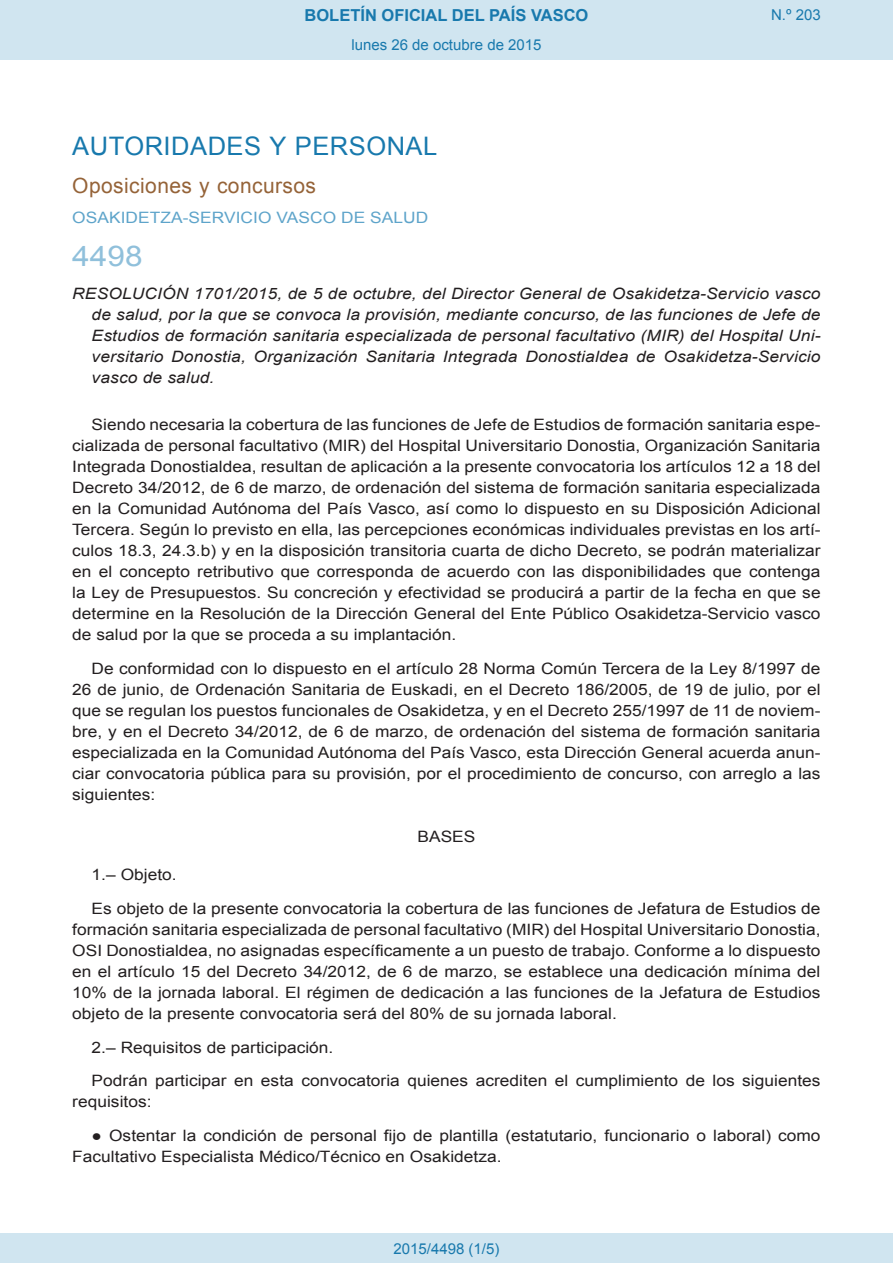
<style>
.page{position:relative;width:893px;height:1263px;background:#fff}
.page>*{position:absolute;margin:0;border:0;box-sizing:border-box;transform-origin:0 0}
.BOPVOrden{font:28.5px "Arial";color:#90c0db;scale:1.11 1}
.BOPVSeccion{font:25.5px "Arial";letter-spacing:.02em;color:#1879ad}
.BOPVSubseccion{font:21px "Arial";letter-spacing:.02em;color:#956338}
.t1{font:700 16.5px "Arial";color:#1879ad}
.BOPVDetalle{font:15.6px/21px "Arial";color:#231f20;text-align:justify;scale:1.11 1}
.BOPVTitulo{font:italic 15.6px/21px "Arial";letter-spacing:.01em;color:#231f20;text-align:justify;scale:1.11 1}
.BOPVOrganismo{font:15.6px "Arial";letter-spacing:.005em;color:#5ea4ca;scale:1.11 1}
.BOPVClave{font:15.6px "Arial";color:#231f20;scale:1.11 1}
.Paginacion_Centro{font:15px "Arial";color:#1879ad}
</style>
<div class="page">
<div style="left:0;top:0;width:893px;height:60px;background:#d0e5f0"></div>
<div style="left:0;top:1233px;width:893px;height:30px;background:#d0e5f0"></div>
<p class="t1" style="left:305px;top:4px;width:285px">BOLETÍN OFICIAL DEL PAÍS VASCO</p>
<p class="Paginacion_Centro" style="left:351px;top:35px;width:192px">lunes 26 de octubre de 2015</p>
<p class="Paginacion_Centro" style="left:771px;top:5px;width:51px">N.º 203</p>
<p class="BOPVSeccion" style="left:72px;top:129px;width:367px">AUTORIDADES Y PERSONAL</p>
<p class="BOPVSubseccion" style="left:72px;top:171px;width:245px">Oposiciones y concursos</p>
<p class="BOPVOrganismo" style="left:72px;top:207px;width:322px">OSAKIDETZA-SERVICIO VASCO DE SALUD</p>
<p class="BOPVOrden" style="left:72px;top:237px;width:65px">4498</p>
<p class="BOPVTitulo" style="left:92px;top:284px;width:658px;text-indent:-19px">RESOLUCIÓN 1701/2015, de 5 de octubre, del Director General de Osakidetza-Servicio vasco de salud, por la que se convoca la provisión, mediante concurso, de las funciones de Jefe de Estudios de formación sanitaria especializada de personal facultativo (MIR) del Hospital Uni&shy;versitario Donostia, Organización Sanitaria Integrada Donostialdea de Osakidetza-Servicio vasco de salud.</p>
<p class="BOPVDetalle" style="left:72px;top:414px;width:676px;text-indent:19px">Siendo necesaria la cobertura de las funciones de Jefe de Estudios de formación sanitaria espe&shy;cializada de personal facultativo (MIR) del Hospital Universitario Donostia, Organización Sanitaria Integrada Donostialdea, resultan de aplicación a la presente convocatoria los artículos 12 a 18 del Decreto 34/2012, de 6 de marzo, de ordenación del sistema de formación sanitaria especializada en la Comunidad Autónoma del País Vasco, así como lo dispuesto en su Disposición Adicional Tercera. Según lo previsto en ella, las percepciones económicas individuales previstas en los artí&shy;culos 18.3, 24.3.b) y en la disposición transitoria cuarta de dicho Decreto, se podrán materializar en el concepto retributivo que corresponda de acuerdo con las disponibilidades que contenga la Ley de Presupuestos. Su concreción y efectividad se producirá a partir de la fecha en que se determine en la Resolución de la Dirección General del Ente Público Osakidetza-Servicio vasco de salud por la que se proceda a su implantación.</p>
<p class="BOPVDetalle" style="left:72px;top:658px;width:676px;text-indent:19px">De conformidad con lo dispuesto en el artículo 28 Norma Común Tercera de la Ley 8/1997 de 26 de junio, de Ordenación Sanitaria de Euskadi, en el Decreto 186/2005, de 19 de julio, por el que se regulan los puestos funcionales de Osakidetza, y en el Decreto 255/1997 de 11 de noviem&shy;bre, y en el Decreto 34/2012, de 6 de marzo, de ordenación del sistema de formación sanitaria especializada en la Comunidad Autónoma del País Vasco, esta Dirección General acuerda anun&shy;ciar convocatoria pública para su provisión, por el procedimiento de concurso, con arreglo a las siguientes:</p>
<p class="BOPVClave" style="left:417px;top:826px;width:54px">BASES</p>
<p class="BOPVDetalle" style="left:92px;top:864px;width:78px">1.– Objeto.</p>
<p class="BOPVDetalle" style="left:72px;top:898px;width:676px;text-indent:19px">Es objeto de la presente convocatoria la cobertura de las funciones de Jefatura de Estudios de formación sanitaria especializada de personal facultativo (MIR) del Hospital Universitario Donostia, OSI Donostialdea, no asignadas específicamente a un puesto de trabajo. Conforme a lo dispuesto en el artículo 15 del Decreto 34/2012, de 6 de marzo, se establece una dedicación mínima del 10% de la jornada laboral. El régimen de dedicación a las funciones de la Jefatura de Estudios objeto de la presente convocatoria será del 80% de su jornada laboral.</p>
<p class="BOPVDetalle" style="left:92px;top:1037px;width:219px">2.– Requisitos de participación.</p>
<p class="BOPVDetalle" style="left:72px;top:1070px;width:676px;text-indent:19px">Podrán participar en esta convocatoria quienes acrediten el cumplimiento de los siguientes requisitos:</p>
<p class="BOPVDetalle" style="left:72px;top:1125px;width:676px;text-indent:19px">● Ostentar la condición de personal fijo de plantilla (estatutario, funcionario o laboral) como<br>Facultativo Especialista Médico/Técnico en Osakidetza.</p>
<p class="Paginacion_Centro" style="left:393px;top:1238px;width:107px">2015/4498 (1/5)</p>
</div>
